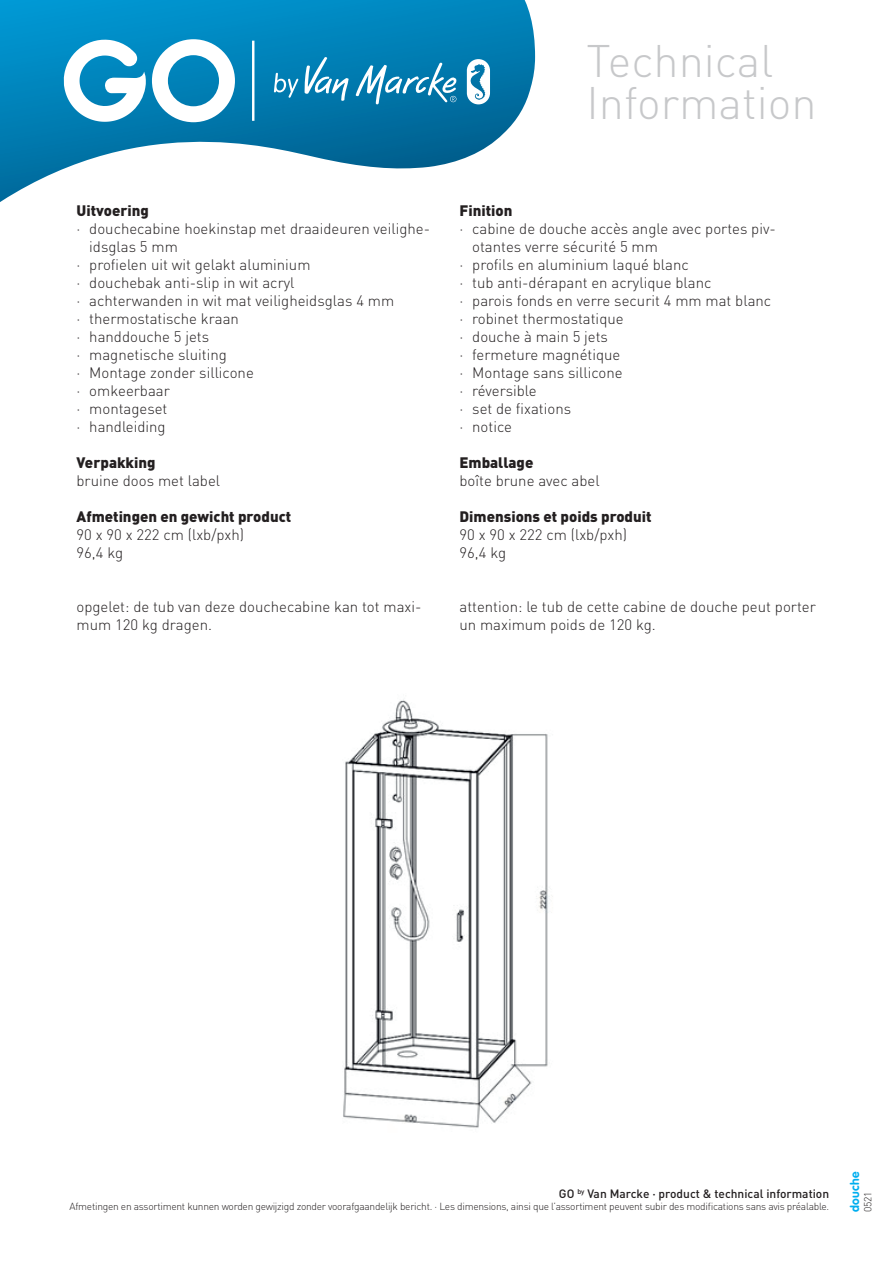
<style>
.page{position:relative;width:893px;height:1263px;background:#fff}
.page>*{position:absolute;margin:0;border:0;box-sizing:border-box;transform-origin:0 0}
.t1{font:300 45px "DINOT";color:#c7c8ca}
.t2{font:300 15px/18px "DINOT";color:#231f20}
.t3{font:900 15px "DINOT";color:#231f20}
.t4{font:500 12px "DINOT";color:#231f20}
.t5{font:700 12px "VAG Rounded Std";letter-spacing:.025em;color:#00aeef}
.t6{font:300 10.2px "DINOT";letter-spacing:-.025em;color:#231f20}
</style>
<div class="page">
<svg style="left:0;top:0;width:535px;height:202px"></svg>
<svg style="left:274px;top:73px;width:24px;height:25px"></svg>
<svg style="left:467px;top:59px;width:23px;height:45px"></svg>
<svg style="left:304px;top:57px;width:45px;height:45px"></svg>
<svg style="left:355px;top:62px;width:102px;height:43px"></svg>
<svg style="left:152px;top:39px;width:83px;height:83px"></svg>
<svg style="left:63px;top:36px;width:83px;height:86px"></svg>
<hr style="left:252px;top:41px;width:2px;height:80px;background:#fff">
<img style="left:343px;top:699px;width:210px;height:429px">
<p class="t1" style="left:587px;top:30px;width:188px">Technical</p>
<p class="t1" style="left:587px;top:72px;width:232px">Information</p>
<p class="t3" style="left:77px;top:200px;width:74px">Uitvoering</p>
<p class="t2" style="left:89px;top:219px;width:342px;text-indent:-13px">· douchecabine hoekinstap met draaideuren veilighe&shy;idsglas 5 mm</p>
<p class="t2" style="left:77px;top:255px;width:235px">· profielen uit wit gelakt aluminium</p>
<p class="t2" style="left:77px;top:273px;width:220px">· douchebak anti-slip in wit acryl</p>
<p class="t2" style="left:77px;top:291px;width:319px">· achterwanden in wit mat veiligheidsglas 4 mm</p>
<p class="t2" style="left:77px;top:309px;width:164px">· thermostatische kraan</p>
<p class="t2" style="left:77px;top:327px;width:134px">· handdouche 5 jets</p>
<p class="t2" style="left:77px;top:345px;width:152px">· magnetische sluiting</p>
<p class="t2" style="left:77px;top:363px;width:179px">· Montage zonder sillicone</p>
<p class="t2" style="left:77px;top:381px;width:95px">· omkeerbaar</p>
<p class="t2" style="left:77px;top:399px;width:92px">· montageset</p>
<p class="t2" style="left:77px;top:417px;width:91px">· handleiding</p>
<p class="t3" style="left:77px;top:452px;width:81px">Verpakking</p>
<p class="t2" style="left:77px;top:471px;width:145px">bruine doos met label</p>
<p class="t3" style="left:77px;top:506px;width:216px">Afmetingen en gewicht product</p>
<p class="t2" style="left:77px;top:525px;width:169px">90 x 90 x 222 cm (lxb/pxh)</p>
<p class="t2" style="left:77px;top:543px;width:48px">96,4 kg</p>
<p class="t2" style="left:77px;top:597px;width:346px">opgelet: de tub van deze douchecabine kan tot maxi&shy;mum 120 kg dragen.</p>
<p class="t3" style="left:459px;top:200px;width:54px">Finition</p>
<p class="t2" style="left:472px;top:219px;width:305px;text-indent:-13px">· cabine de douche accès angle avec portes piv&shy;otantes verre sécurité 5 mm</p>
<p class="t2" style="left:459px;top:255px;width:231px">· profils en aluminium laqué blanc</p>
<p class="t2" style="left:459px;top:273px;width:254px">· tub anti-dérapant en acrylique blanc</p>
<p class="t2" style="left:459px;top:291px;width:313px">· parois fonds en verre securit 4 mm mat blanc</p>
<p class="t2" style="left:459px;top:309px;width:166px">· robinet thermostatique</p>
<p class="t2" style="left:459px;top:327px;width:150px">· douche à main 5 jets</p>
<p class="t2" style="left:459px;top:345px;width:162px">· fermeture magnétique</p>
<p class="t2" style="left:459px;top:363px;width:165px">· Montage sans sillicone</p>
<p class="t2" style="left:459px;top:381px;width:79px">· réversible</p>
<p class="t2" style="left:459px;top:399px;width:113px">· set de fixations</p>
<p class="t2" style="left:459px;top:417px;width:54px">· notice</p>
<p class="t3" style="left:459px;top:452px;width:75px">Emballage</p>
<p class="t2" style="left:459px;top:471px;width:142px">boîte brune avec abel</p>
<p class="t3" style="left:459px;top:506px;width:194px">Dimensions et poids produit</p>
<p class="t2" style="left:459px;top:525px;width:169px">90 x 90 x 222 cm (lxb/pxh)</p>
<p class="t2" style="left:459px;top:543px;width:48px">96,4 kg</p>
<p class="t2" style="left:459px;top:597px;width:358px">attention: le tub de cette cabine de douche peut porter un maximum poids de 120 kg.</p>
<p class="t4" style="left:559px;top:1185px;width:272px">GO <sup>by</sup> Van Marcke · product &amp; technical information</p>
<p class="t6" style="left:70px;top:1199px;width:761px">Afmetingen en assortiment kunnen worden gewijzigd zonder voorafgaandelijk bericht. · Les dimensions, ainsi que l’assortiment peuvent subir des modifications sans avis préalable.</p>
<p class="t5" style="left:848px;top:1212px;width:42px;rotate:-90deg">douche</p>
<p class="t6" style="left:861px;top:1212px;width:22px;rotate:-90deg">0521</p>
</div>
